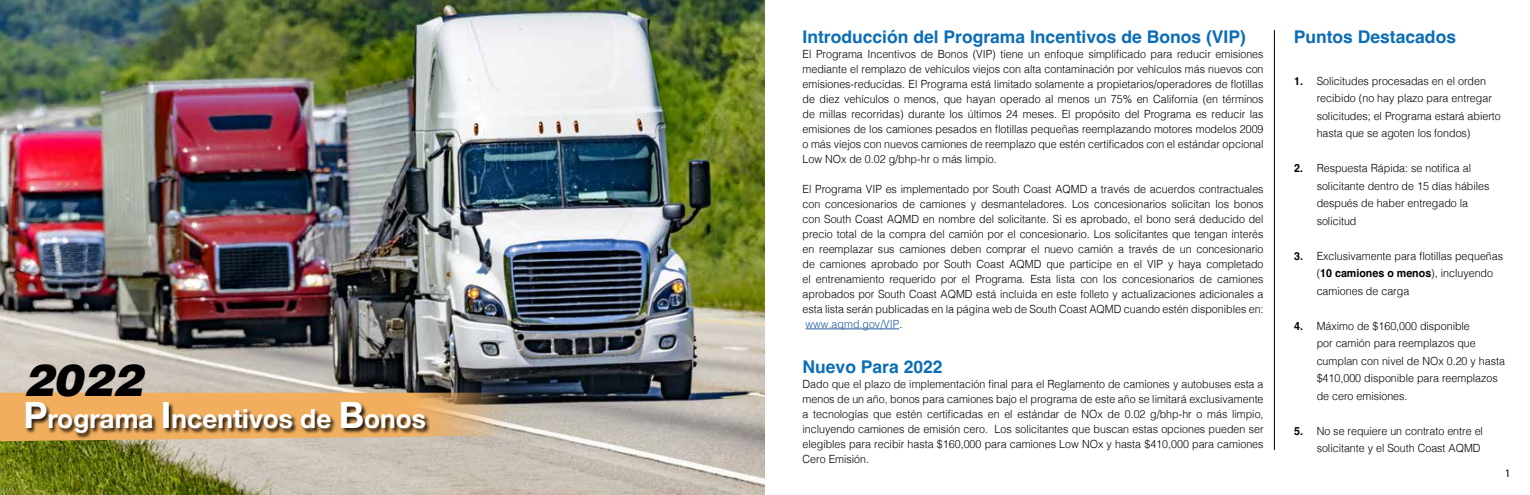
<style>
.page{position:relative;width:1530px;height:495px;background:#fff}
.page>*{position:absolute;margin:0;border:0;box-sizing:border-box;transform-origin:0 0}
.t1{font:italic 900 44.5px "Helvetica";color:#000}
.t2{font:700 26.25px "Helvetica Neue";color:#fff}
.t3{font:700 17.5px "Helvetica";color:#0b6db7}
.t4{font:300 11.25px/15px "Helvetica";color:#000;scale:.95 1}
.t5{font:11.25px "Myriad Pro";color:#000}
.s1{font-size:36.25px}
.s2{color:#215e9e}
.s3{font-weight:700}
</style>
<div class="page">
<hr style="left:806px;top:329px;width:93px;height:1px;background:#215e9e">
<hr style="left:1274px;top:30px;width:1px;height:420px;background:#000">
<img style="left:0;top:0;width:765px;height:495px">
<svg style="left:0;top:393px;width:530px;height:49px;background:#d2a973"></svg>
<div style="left:25px;top:403px;width:406px;height:37px;background:#000;opacity:.86"></div>
<h1 class="t1" style="left:23px;top:351px;width:120px">2022</h1>
<h2 class="t2" style="left:23px;top:398px;width:404px"><span class="s1">P</span>rograma <span class="s1">I</span>ncentivos de <span class="s1">B</span>onos</h2>
<h3 class="t3" style="left:803px;top:26px;width:445px">Introducción del Programa Incentivos de Bonos (VIP)</h3>
<p class="t4" style="left:803px;top:46px;width:487px;text-align:justify">El Programa Incentivos de Bonos (VIP) tiene un enfoque simplificado para reducir emisiones mediante el remplazo de vehículos viejos con alta contaminación por vehículos más nuevos con emisiones-reducidas. El Programa está limitado solamente a propietarios/operadores de flotillas de diez vehículos o menos, que hayan operado al menos un 75% en California (en términos de millas recorridas) durante los últimos 24 meses. El propósito del Programa es reducir las emisiones de los camiones pesados en flotillas pequeñas reemplazando motores modelos 2009 o más viejos con nuevos camiones de reemplazo que estén certificados con el estándar opcional Low NOx de 0.02 g/bhp-hr o más limpio.</p>
<p class="t4" style="left:803px;top:181px;width:487px;text-align:justify">El Programa VIP es implementado por South Coast AQMD a través de acuerdos contractuales con concesionarios de camiones y desmanteladores. Los concesionarios solicitan los bonos con South Coast AQMD en nombre del solicitante. Si es aprobado, el bono será deducido del precio total de la compra del camión por el concesionario. Los solicitantes que tengan interés en reemplazar sus camiones deben comprar el nuevo camión a través de un concesionario de camiones aprobado por South Coast AQMD que participe en el VIP y haya completado el entrenamiento requerido por el Programa. Esta lista con los concesionarios de camiones aprobados por South Coast AQMD está incluida en este folleto y actualizaciones adicionales a esta lista serán publicadas en la página web de South Coast AQMD cuando estén disponibles en: <span class="s2">www.aqmd.gov/VIP</span>.</p>
<h3 class="t3" style="left:803px;top:356px;width:142px">Nuevo Para 2022</h3>
<p class="t4" style="left:803px;top:376px;width:487px;text-align:justify">Dado que el plazo de implementación final para el Reglamento de camiones y autobuses esta a menos de un año, bonos para camiones bajo el programa de este año se limitará exclusivamente a tecnologías que estén certificadas en el estándar de NOx de 0.02 g/bhp-hr o más limpio, incluyendo camiones de emisión cero. Los solicitantes que buscan estas opciones pueden ser elegibles para recibir hasta $160,000 para camiones Low NOx y hasta $410,000 para camiones Cero Emisión.</p>
<h3 class="t3" style="left:1294px;top:26px;width:164px">Puntos Destacados</h3>
<p class="t4" style="left:1317px;top:71px;width:195px;line-height:17.5px;text-indent:-22px"><span class="s3">1.</span> Solicitudes procesadas en el orden recibido (no hay plazo para entregar solicitudes; el Programa estará abierto hasta que se agoten los fondos)</p>
<p class="t4" style="left:1317px;top:159px;width:183px;line-height:17.5px;text-indent:-22px"><span class="s3">2.</span> Respuesta Rápida: se notifica al solicitante dentro de 15 días hábiles después de haber entregado la solicitud</p>
<p class="t4" style="left:1317px;top:246px;width:198px;line-height:17.5px;text-indent:-22px"><span class="s3">3.</span> Exclusivamente para flotillas pequeñas (<span class="s3">10 camiones o menos</span>), incluyendo camiones de carga</p>
<p class="t4" style="left:1317px;top:316px;width:200px;line-height:17.5px;text-indent:-22px"><span class="s3">4.</span> Máximo de $160,000 disponible<br>por camión para reemplazos que cumplan con nivel de NOx 0.20 y hasta $410,000 disponible para reemplazos de cero emisiones.</p>
<p class="t4" style="left:1294px;top:421px;width:200px;line-height:17.5px;text-align:right"><span class="s3">5.</span> No se requiere un contrato entre el solicitante y el South Coast AQMD</p>
<p class="t5" style="left:1505px;top:467px;width:7px">1</p>
</div>
